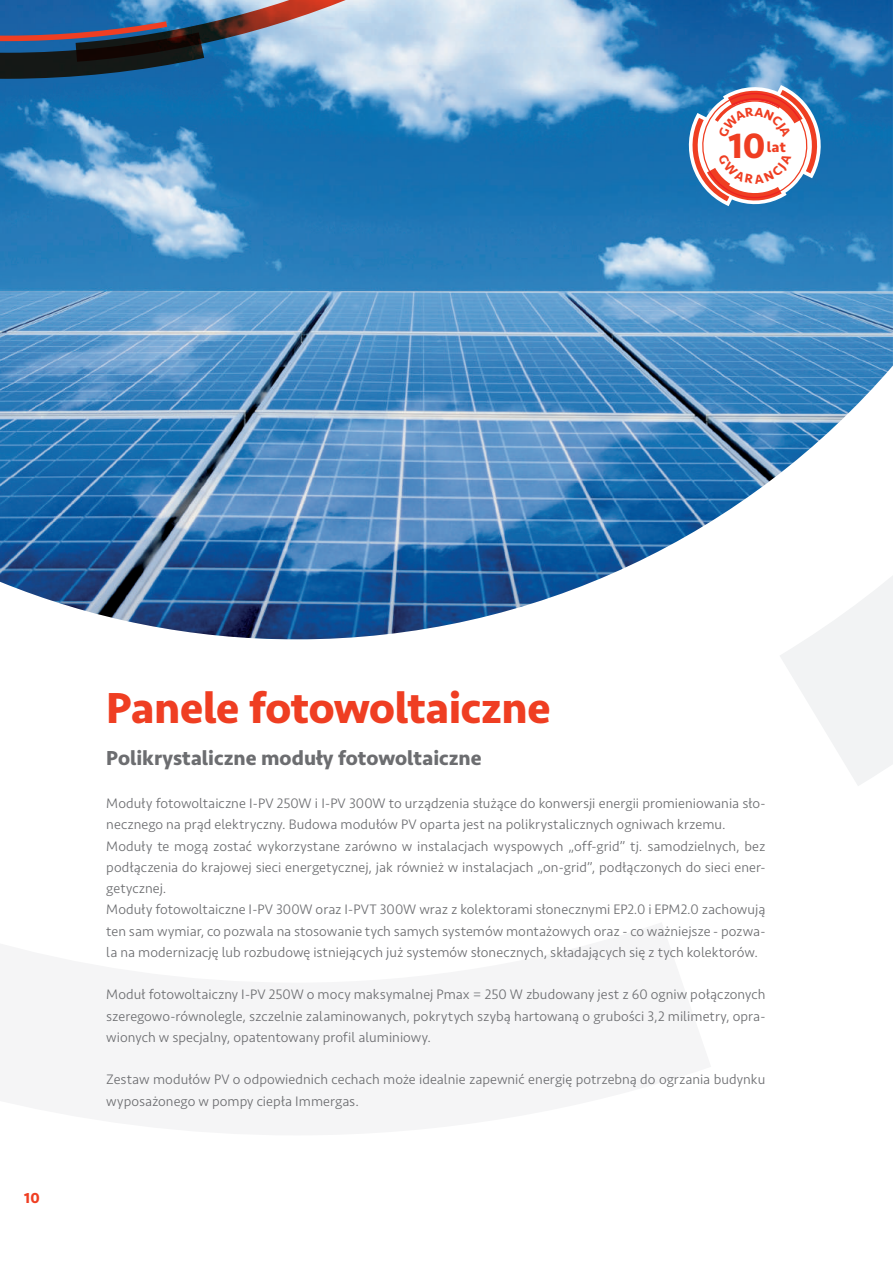
<style>
.page{position:relative;width:893px;height:1263px;background:#fff}
.page>*{position:absolute;margin:0;border:0;box-sizing:border-box;transform-origin:0 0}
.t1{font:700 45px "Seravek";color:#ef3e22}
.t2{font:700 36.45px "Seravek";color:#ef3e22}
.t3{font:700 21px "Seravek";color:#6c6d70}
.t4{font:700 15px "Seravek";color:#ef3e22}
.t5{font:300 14.25px/21.3px "Seravek";letter-spacing:.005em;color:#6c6d70}
</style>
<div class="page">
<svg style="left:780px;top:639px;width:113px;height:147px;fill:#f2f3f4"></svg>
<img style="left:0;top:0;width:893px;height:639px">
<svg style="left:0;top:0;width:422px;height:79px;background:#647e99"></svg>
<svg style="left:684px;top:83px;width:139px;height:123px"></svg>
<h2 class="t2" style="left:728px;top:123px;width:39px">10</h2>
<p class="t4" style="left:767px;top:138px;width:20px">lat</p>
<p class="t4" style="left:24px;top:1189px;width:17px">10</p>
<h1 class="t1" style="left:106px;top:680px;width:446px">Panele fotowoltaiczne</h1>
<h3 class="t3" style="left:106px;top:745px;width:377px">Polikrystaliczne moduły fotowoltaiczne</h3>
<p class="t5" style="left:106px;top:793px;width:661px">Moduły fotowoltaiczne I-PV 250W i I-PV 300W to urządzenia służące do konwersji energii promieniowania sło&shy;necznego na prąd elektryczny. Budowa modułów PV oparta jest na polikrystalicznych ogniwach krzemu.<br>Moduły te mogą zostać wykorzystane zarówno w instalacjach wyspowych „off-grid” tj. samodzielnych, bez podłączenia do krajowej sieci energetycznej, jak również w instalacjach „on-grid”, podłączonych do sieci ener&shy;getycznej.<br>Moduły fotowoltaiczne I-PV 300W oraz I-PVT 300W wraz z kolektorami słonecznymi EP2.0 i EPM2.0 zachowują ten sam wymiar, co pozwala na stosowanie tych samych systemów montażowych oraz - co ważniejsze - pozwa&shy;la na modernizację lub rozbudowę istniejących już systemów słonecznych, składających się z tych kolektorów.</p>
<p class="t5" style="left:106px;top:984px;width:661px;text-align:justify">Moduł fotowoltaiczny I-PV 250W o mocy maksymalnej Pmax = 250 W zbudowany jest z 60 ogniw połączonych szeregowo-równolegle, szczelnie zalaminowanych, pokrytych szybą hartowaną o grubości 3,2 milimetry, opra&shy;wionych w specjalny, opatentowany profil aluminiowy.</p>
<p class="t5" style="left:106px;top:1069px;width:660px">Zestaw modułów PV o odpowiednich cechach może idealnie zapewnić energię potrzebną do ogrzania budynku wyposażonego w pompy ciepła Immergas.</p>
</div>
